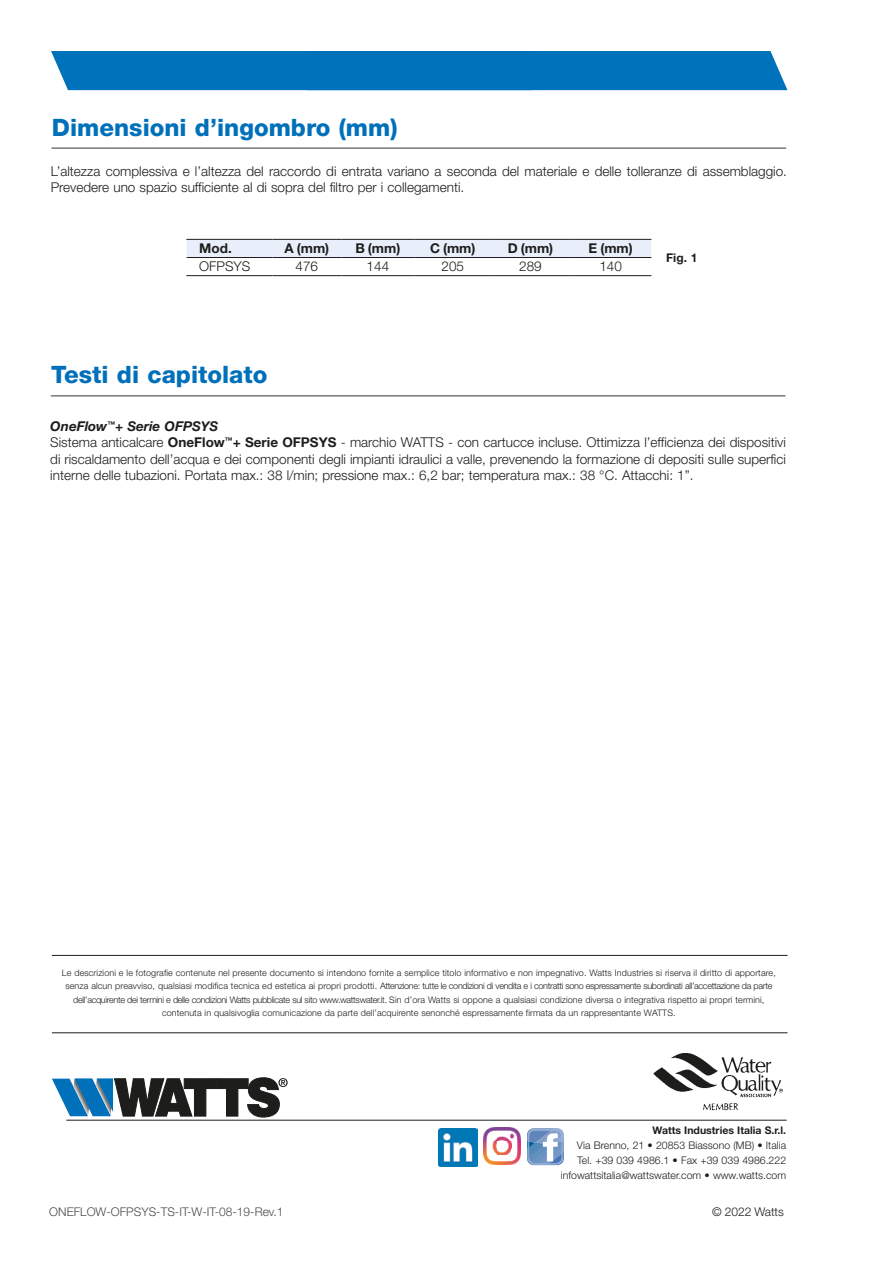
<style>
.page{position:relative;width:893px;height:1263px;background:#fff}
.page>*{position:absolute;margin:0;border:0;box-sizing:border-box;transform-origin:0 0}
.t1{font:800 24px "Helvetica Neue LT Std";color:#0070ba}
.t2{font:300 13.5px/16.2px "Helvetica Neue LT Std";color:#1d1d1b}
.t3{font:700 13.5px "Helvetica Neue LT Std";color:#1d1d1b}
.t4{font:300 12px "Helvetica Neue LT Std";color:#4a4a49}
.t5{font:300 12px "Helvetica Neue LT Std";color:#1d1d1b}
.t6{font:700 12px "Helvetica Neue LT Std";color:#1d1d1b}
.t7{font:300 10.5px/15px "Helvetica Neue LT Std";color:#1d1d1b;text-align:right}
.t8{font:700 10.5px "Helvetica Neue LT Std";color:#1d1d1b}
.t9{font:300 9px/13.5px "Helvetica Neue LT Std";letter-spacing:.01em;color:#1d1d1b;text-align:center}
.s1{font-weight:700;font-style:italic}
.s2{font-weight:700}
</style>
<div class="page">
<hr style="left:66px;top:1120px;width:721px;height:1px;background:#1d1d1b">
<svg style="left:52px;top:1078px;width:236px;height:39px"></svg>
<hr style="left:52px;top:955px;width:735px;height:1px;background:#1d1d1b">
<hr style="left:52px;top:1032px;width:735px;height:1px;background:#1d1d1b">
<div style="left:51px;top:51px;width:736px;height:39px;background:#0072bb"></div>
<svg style="left:527px;top:1128px;width:37px;height:37px"></svg>
<img style="left:484px;top:1127px;width:27px;height:28px">
<img style="left:511px;top:1127px;width:10px;height:37px">
<img style="left:484px;top:1155px;width:21px;height:9px">
<svg style="left:505px;top:1155px;width:7px;height:9px"></svg>
<img style="left:439px;top:1128px;width:38px;height:38px">
<hr style="left:51px;top:147px;width:735px;height:2px;background:#797979">
<hr style="left:51px;top:395px;width:734px;height:2px;background:#797979">
<div style="left:187px;top:240px;width:464px;height:17px;background:#e9effa"></div>
<hr style="left:570px;top:239px;width:81px;height:1px;background:#1d1d1b">
<hr style="left:187px;top:257px;width:85px;height:1px;background:#1d1d1b">
<hr style="left:272px;top:257px;width:69px;height:1px;background:#1d1d1b">
<hr style="left:341px;top:257px;width:73px;height:1px;background:#1d1d1b">
<hr style="left:414px;top:257px;width:77px;height:1px;background:#1d1d1b">
<hr style="left:491px;top:257px;width:79px;height:1px;background:#1d1d1b">
<hr style="left:570px;top:257px;width:81px;height:1px;background:#1d1d1b">
<hr style="left:186px;top:239px;width:86px;height:1px;background:#1d1d1b">
<hr style="left:186px;top:275px;width:86px;height:1px;background:#1d1d1b">
<hr style="left:272px;top:275px;width:69px;height:1px;background:#1d1d1b">
<hr style="left:341px;top:275px;width:73px;height:1px;background:#1d1d1b">
<hr style="left:414px;top:275px;width:77px;height:1px;background:#1d1d1b">
<hr style="left:491px;top:275px;width:79px;height:1px;background:#1d1d1b">
<hr style="left:570px;top:275px;width:81px;height:1px;background:#1d1d1b">
<hr style="left:272px;top:239px;width:69px;height:1px;background:#1d1d1b">
<hr style="left:341px;top:239px;width:73px;height:1px;background:#1d1d1b">
<hr style="left:414px;top:239px;width:77px;height:1px;background:#1d1d1b">
<hr style="left:491px;top:239px;width:79px;height:1px;background:#1d1d1b">
<img style="left:653px;top:1053px;width:130px;height:58px">
<h1 class="t1" style="left:52px;top:113px;width:347px">Dimensioni d’ingombro (mm)</h1>
<h2 class="t2" style="left:51px;top:163px;width:738px">L’altezza complessiva e l’altezza del raccordo di entrata variano a seconda del materiale e delle tolleranze di assemblaggio.<br>Prevedere uno spazio sufficiente al di sopra del filtro per i collegamenti.</h2>
<h2 class="t3" style="left:199px;top:240px;width:34px">Mod.</h2>
<h2 class="t3" style="left:285px;top:240px;width:46px">A (mm)</h2>
<h2 class="t3" style="left:355px;top:240px;width:46px">B (mm)</h2>
<h2 class="t3" style="left:430px;top:240px;width:47px">C (mm)</h2>
<h2 class="t3" style="left:508px;top:240px;width:47px">D (mm)</h2>
<h2 class="t3" style="left:589px;top:240px;width:46px">E (mm)</h2>
<h2 class="t2" style="left:199px;top:258px;width:53px">OFPSYS</h2>
<h2 class="t2" style="left:296px;top:258px;width:24px">476</h2>
<h2 class="t2" style="left:367px;top:258px;width:24px">144</h2>
<h2 class="t2" style="left:441px;top:258px;width:24px">205</h2>
<h2 class="t2" style="left:519px;top:258px;width:24px">289</h2>
<h2 class="t2" style="left:599px;top:258px;width:24px">140</h2>
<h3 class="t6" style="left:666px;top:250px;width:33px">Fig. 1</h3>
<h1 class="t1" style="left:51px;top:360px;width:218px">Testi di capitolato</h1>
<p class="t2" style="left:50px;top:418px;width:737px"><span class="s1">OneFlow</span><sup>™</sup><span class="s1">+ Serie OFPSYS<br></span>Sistema anticalcare <span class="s2">OneFlow</span><sup>™</sup><span class="s2">+ Serie OFPSYS</span> - marchio WATTS - con cartucce incluse. Ottimizza l’efficienza dei dispositivi di riscaldamento dell’acqua e dei componenti degli impianti idraulici a valle, prevenendo la formazione di depositi sulle superfici interne delle tubazioni. Portata max.: 38 l/min; pressione max.: 6,2 bar; temperatura max.: 38 °C. Attacchi: 1”.</p>
<p class="t9" style="left:62px;top:965px;width:715px">Le descrizioni e le fotografie contenute nel presente documento si intendono fornite a semplice titolo informativo e non impegnativo. Watts Industries si riserva il diritto di apportare, senza alcun preavviso, qualsiasi modifica tecnica ed estetica ai propri prodotti. Attenzione: tutte le condizioni di vendita e i contratti sono espressamente subordinati all’accettazione da parte dell’acquirente dei termini e delle condizioni Watts pubblicate sul sito www.wattswater.it. Sin d’ora Watts si oppone a qualsiasi condizione diversa o integrativa rispetto ai propri termini, contenuta in qualsivoglia comunicazione da parte dell’acquirente senonché espressamente firmata da un rappresentante WATTS.</p>
<h3 class="t4" style="left:49px;top:1204px;width:236px">ONEFLOW-OFPSYS-TS-IT-W-IT-08-19-Rev.1</h3>
<p class="t8" style="left:652px;top:1124px;width:135px">Watts Industries Italia S.r.l.</p>
<p class="t7" style="left:561px;top:1137px;width:227px">Via Brenno, 21 • 20853 Biassono (MB) • Italia<br>Tel. +39 039 4986.1 • Fax +39 039 4986.222 infowattsitalia@wattswater.com • www.watts.com</p>
<h3 class="t5" style="left:712px;top:1204px;width:73px">© 2022 Watts</h3>
</div>
